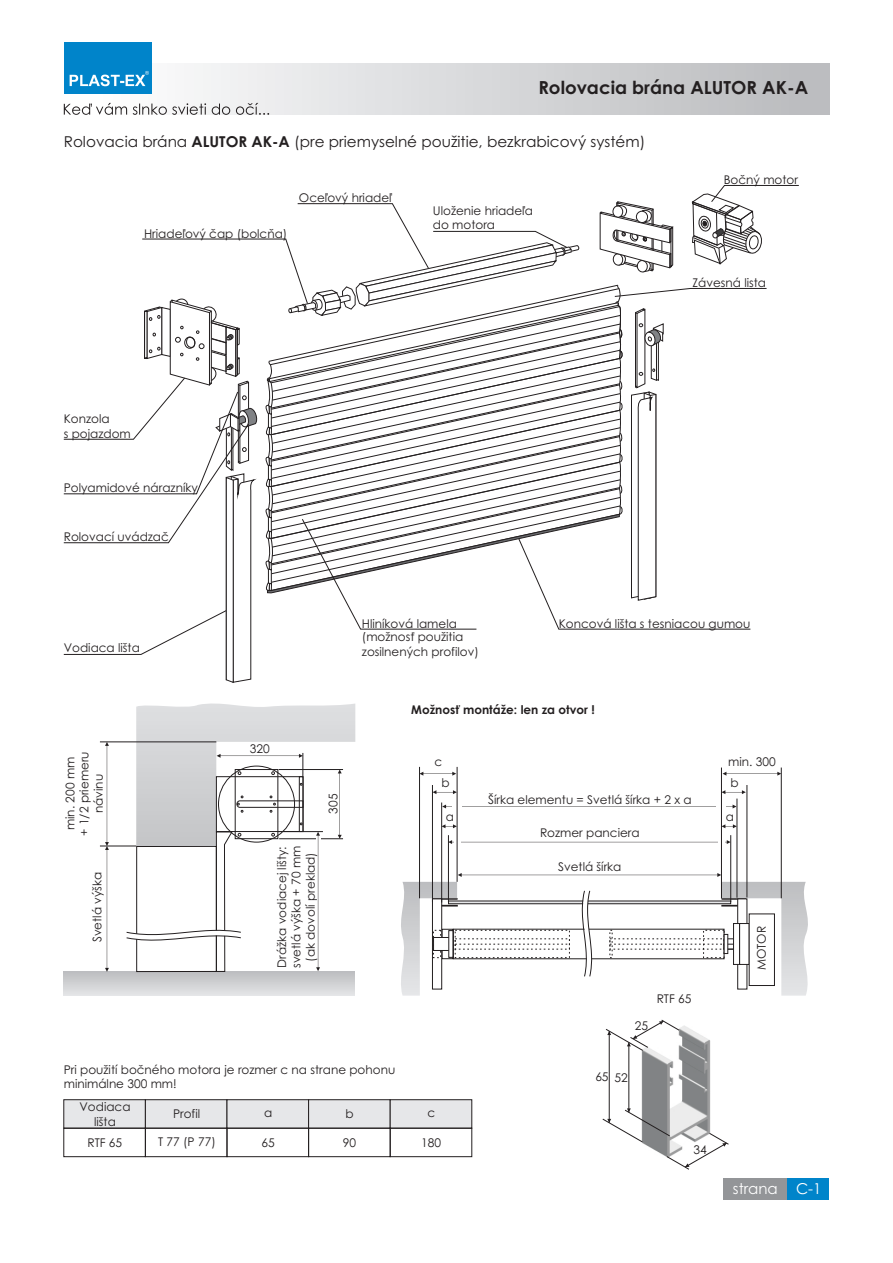
<style>
.page{position:relative;width:893px;height:1263px;background:#fff}
.page>*{position:absolute;margin:0;border:0;box-sizing:border-box;transform-origin:0 0}
.t1{font:700 18px "Century Gothic";color:#231f20}
.t2{font:15px "Century Gothic";color:#231f20}
.t3{font:15px "Century Gothic";color:#fff}
.t4{font:12px/14.2px "Century Gothic";color:#231f20}
.t5{font:700 12px "Century Gothic";color:#231f20}
.s1{font-weight:700}
</style>
<div class="page">
<div style="left:64px;top:972px;width:290px;height:24px;background:linear-gradient(to bottom,#bdbec0,#e3e4e6)"></div>
<div style="left:64px;top:64px;width:765px;height:51px;background:linear-gradient(to right,#fff,#b8b9bc)"></div>
<div style="left:64px;top:43px;width:87px;height:51px;background:#0084ca"></div>
<svg style="left:70px;top:71px;width:79px;height:15px"></svg>
<svg style="left:64px;top:103px;width:205px;height:12px"></svg>
<div style="left:787px;top:1178px;width:42px;height:21px;background:#0084ca"></div>
<div style="left:723px;top:1178px;width:64px;height:21px;background:#939598"></div>
<svg style="left:63px;top:185px;width:736px;height:498px"></svg>
<div style="left:63px;top:1128px;width:83px;height:29px;border:1px solid #231f20"></div>
<div style="left:145px;top:1128px;width:82px;height:29px;border:1px solid #231f20"></div>
<div style="left:227px;top:1128px;width:82px;height:29px;border:1px solid #231f20"></div>
<div style="left:308px;top:1128px;width:83px;height:29px;border:1px solid #231f20"></div>
<svg style="left:63px;top:1099px;width:410px;height:30px;background:#d4d5d6"></svg>
<div style="left:390px;top:1128px;width:82px;height:29px;border:1px solid #231f20"></div>
<hr style="left:100px;top:846px;width:36px;height:1px;background:#231f20">
<hr style="left:100px;top:742px;width:116px;height:1px;background:#231f20">
<svg style="left:105px;top:742px;width:4px;height:230px"></svg>
<hr style="left:448px;top:835px;width:1px;height:67px;background:#231f20">
<hr style="left:441px;top:802px;width:1px;height:100px;background:#231f20">
<hr style="left:432px;top:785px;width:1px;height:117px;background:#231f20">
<hr style="left:419px;top:767px;width:1px;height:131px;background:#231f20">
<hr style="left:781px;top:767px;width:1px;height:131px;background:#231f20">
<hr style="left:730px;top:835px;width:1px;height:67px;background:#231f20">
<hr style="left:737px;top:798px;width:1px;height:100px;background:#231f20">
<hr style="left:747px;top:785px;width:1px;height:112px;background:#231f20">
<svg style="left:449px;top:840px;width:282px;height:4px"></svg>
<svg style="left:442px;top:804px;width:294px;height:4px"></svg>
<hr style="left:457px;top:767px;width:1px;height:115px;background:#231f20">
<svg style="left:442px;top:824px;width:15px;height:4px"></svg>
<svg style="left:722px;top:824px;width:15px;height:4px"></svg>
<svg style="left:433px;top:790px;width:24px;height:4px"></svg>
<svg style="left:722px;top:790px;width:24px;height:4px"></svg>
<svg style="left:420px;top:772px;width:36px;height:4px"></svg>
<svg style="left:722px;top:772px;width:59px;height:4px"></svg>
<hr style="left:721px;top:767px;width:1px;height:131px;background:#231f20">
<svg style="left:401px;top:873px;width:407px;height:123px"></svg>
<svg style="left:126px;top:703px;width:229px;height:269px"></svg>
<img style="left:642px;top:1026px;width:69px;height:82px">
<hr style="left:629px;top:1042px;width:1px;height:70px;background:#231f20">
<hr style="left:609px;top:1031px;width:1px;height:92px;background:#231f20">
<svg style="left:606px;top:1020px;width:73px;height:31px"></svg>
<svg style="left:602px;top:1108px;width:127px;height:62px"></svg>
<h1 class="t1" style="left:538px;top:80px;width:271px">Rolovacia brána ALUTOR AK-A</h1>
<p class="t2" style="left:64px;top:136px;width:583px">Rolovacia brána <span class="s1">ALUTOR AK-A</span> (pre priemyselné použitie, bezkrabicový systém)</p>
<p class="t4" style="left:144px;top:227px;width:145px">Hriadeľový čap (bolcňa)</p>
<p class="t4" style="left:299px;top:192px;width:94px">Oceľový hriadeľ</p>
<p class="t4" style="left:433px;top:204px;width:102px">Uloženie hriadeľa do motora</p>
<p class="t4" style="left:724px;top:174px;width:76px">Bočný motor</p>
<p class="t4" style="left:693px;top:277px;width:75px">Závesná lista</p>
<p class="t4" style="left:64px;top:413px;width:69px">Konzola<br>s pojazdom</p>
<p class="t4" style="left:64px;top:482px;width:136px">Polyamidové nárazníky</p>
<p class="t4" style="left:64px;top:531px;width:107px">Rolovací uvádzač</p>
<p class="t4" style="left:64px;top:642px;width:78px">Vodiaca lišta</p>
<p class="t4" style="left:64px;top:836px;width:86px;text-align:center;rotate:-90deg">min. 200 mm<br>+ 1/2 priemeru návinu</p>
<p class="t4" style="left:91px;top:942px;width:72px;rotate:-90deg">Svetlá výška</p>
<p class="t4" style="left:250px;top:743px;width:21px">320</p>
<p class="t4" style="left:327px;top:813px;width:21px;rotate:-90deg">305</p>
<p class="t4" style="left:276px;top:968px;width:124px;text-align:center;rotate:-90deg">Drážka vodiacej lišty: svetlá výška + 70 mm (ak dovolí preklad)</p>
<p class="t4" style="left:362px;top:618px;width:118px;line-height:13.8px">Hliníková lamela (možnosť použitia zosilnených profilov)</p>
<p class="t4" style="left:559px;top:618px;width:193px">Koncová lišta s tesniacou gumou</p>
<p class="t5" style="left:411px;top:705px;width:185px">Možnosť montáže: len za otvor !</p>
<p class="t4" style="left:435px;top:756px;width:9px">c</p>
<p class="t4" style="left:728px;top:756px;width:49px">min. 300</p>
<p class="t4" style="left:441px;top:777px;width:10px">b</p>
<p class="t4" style="left:730px;top:777px;width:10px">b</p>
<p class="t4" style="left:488px;top:793px;width:205px">Šírka elementu = Svetlá šírka + 2 x a</p>
<p class="t4" style="left:446px;top:811px;width:10px">a</p>
<p class="t4" style="left:726px;top:811px;width:10px">a</p>
<p class="t4" style="left:540px;top:827px;width:101px">Rozmer panciera</p>
<p class="t4" style="left:558px;top:861px;width:65px">Svetlá šírka</p>
<p class="t4" style="left:635px;top:1019px;width:15px">25</p>
<p class="t4" style="left:657px;top:992px;width:36px">RTF 65</p>
<p class="t4" style="left:756px;top:970px;width:46px;rotate:-90deg">MOTOR</p>
<p class="t4" style="left:64px;top:1064px;width:333px">Pri použití bočného motora je rozmer c na strane pohonu minimálne 300 mm!</p>
<p class="t4" style="left:80px;top:1101px;width:53px;text-align:center">Vodiaca lišta</p>
<p class="t4" style="left:173px;top:1108px;width:29px">Profil</p>
<p class="t4" style="left:264px;top:1107px;width:10px">a</p>
<p class="t4" style="left:346px;top:1108px;width:10px">b</p>
<p class="t4" style="left:427px;top:1107px;width:9px">c</p>
<p class="t4" style="left:87px;top:1136px;width:36px">RTF 65</p>
<p class="t4" style="left:158px;top:1135px;width:59px">T 77 (P 77)</p>
<p class="t4" style="left:261px;top:1136px;width:15px">65</p>
<p class="t4" style="left:343px;top:1136px;width:15px">90</p>
<p class="t4" style="left:421px;top:1136px;width:21px">180</p>
<p class="t4" style="left:595px;top:1071px;width:15px">65</p>
<p class="t4" style="left:615px;top:1071px;width:15px">52</p>
<p class="t4" style="left:694px;top:1144px;width:15px">34</p>
<p class="t3" style="left:733px;top:1183px;width:90px">strana C-1</p>
</div>
